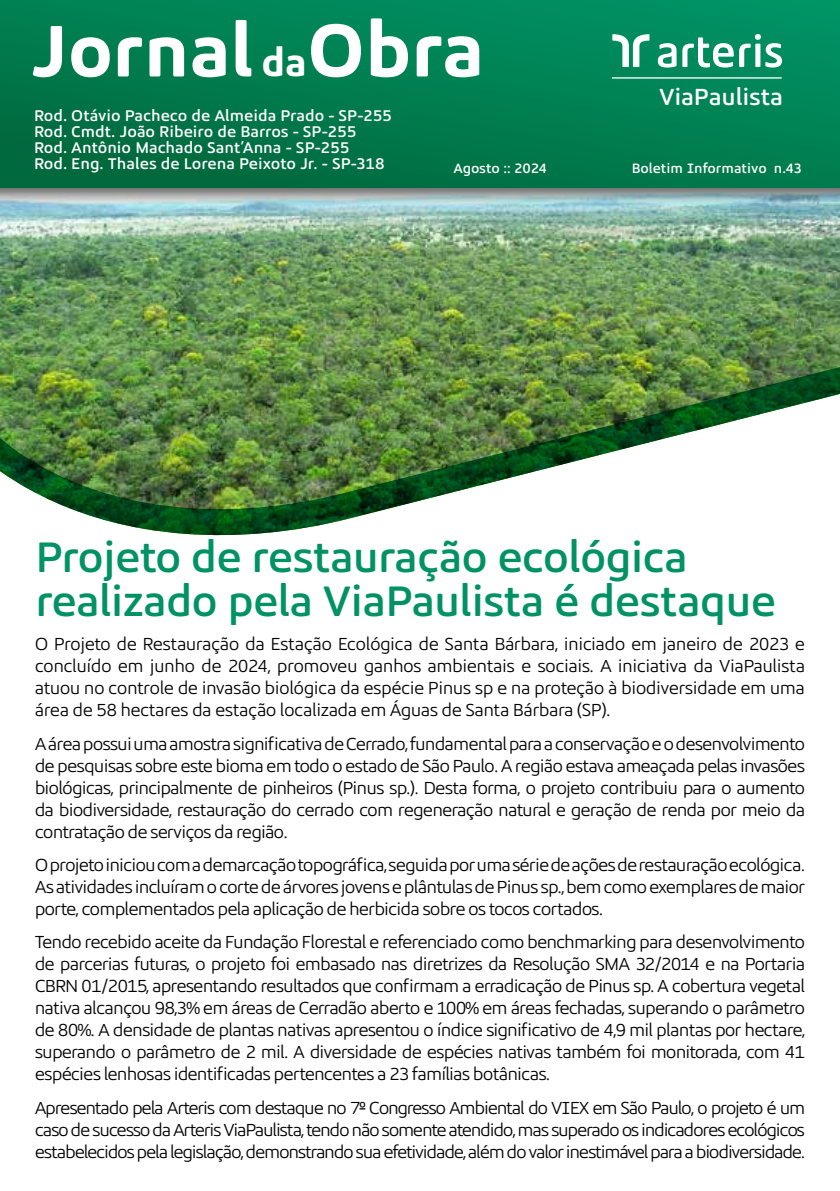
<style>
.page{position:relative;width:840px;height:1191px;background:#fff}
.page>*{position:absolute;margin:0;border:0;box-sizing:border-box;transform-origin:0 0}
.t1{font:700 75.4px "Arteris Sans";color:#fff}
.t2{font:500 44px/44px "Arteris Sans";letter-spacing:-.02em;color:#009265}
.t3{font:500 24px "Arteris Sans";letter-spacing:-.01em;color:#fff}
.t4{font:18px/22px "Arteris Sans";letter-spacing:-.05em;color:#000;text-align:justify}
.t5{font:500 16px/16px "Arteris Sans";color:#fff}
.t6{font:500 14px "Arteris Sans";color:#fff}
.s1{font-size:39.6px}
.s2{font-size:77.4px}
</style>
<div class="page">
<img style="left:0;top:212px;width:839px;height:130px">
<img style="left:0;top:342px;width:839px;height:194px">
<div style="left:0;top:0;width:839px;height:212px;background:#000;opacity:.74"></div>
<div style="left:0;top:0;width:839px;height:187px;background:linear-gradient(to right,#007346,#00885a)"></div>
<hr style="left:612px;top:77px;width:168px;height:2px;background:#fff">
<svg style="left:657px;top:43px;width:19px;height:25px"></svg>
<svg style="left:682px;top:34px;width:99px;height:34px"></svg>
<svg style="left:612px;top:34px;width:37px;height:33px"></svg>
<h1 class="t1" style="left:30px;top:9px;width:455px">Jornal <span class="s1">da</span><span class="s2">Obra</span></h1>
<p class="t5" style="left:34px;top:108px;width:359px">Rod. Otávio Pacheco de Almeida Prado - SP-255<br>Rod. Cmdt. João Ribeiro de Barros - SP-255<br>Rod. Antônio Machado Sant’Anna - SP-255<br>Rod. Eng. Thales de Lorena Peixoto Jr. - SP-318</p>
<h3 class="t3" style="left:658px;top:84px;width:126px">ViaPaulista</h3>
<p class="t6" style="left:453px;top:161px;width:95px">Agosto :: 2024</p>
<p class="t6" style="left:631px;top:161px;width:171px">Boletim Informativo n.43</p>
<h2 class="t2" style="left:35px;top:535px;width:742px">Projeto de restauração ecológica realizado pela ViaPaulista é destaque</h2>
<p class="t4" style="left:35px;top:633px;width:771px">O Projeto de Restauração da Estação Ecológica de Santa Bárbara, iniciado em janeiro de 2023 e concluído em junho de 2024, promoveu ganhos ambientais e sociais. A iniciativa da ViaPaulista atuou no controle de invasão biológica da espécie Pinus sp e na proteção à biodiversidade em uma área de 58 hectares da estação localizada em Águas de Santa Bárbara (SP).</p>
<p class="t4" style="left:35px;top:733px;width:771px">A área possui uma amostra significativa de Cerrado, fundamental para a conservação e o desenvolvimento de pesquisas sobre este bioma em todo o estado de São Paulo. A região estava ameaçada pelas invasões biológicas, principalmente de pinheiros (Pinus sp.). Desta forma, o projeto contribuiu para o aumento da biodiversidade, restauração do cerrado com regeneração natural e geração de renda por meio da contratação de serviços da região.</p>
<p class="t4" style="left:35px;top:854px;width:771px">O projeto iniciou com a demarcação topográfica, seguida por uma série de ações de restauração ecológica.<br>As atividades incluíram o corte de árvores jovens e plântulas de Pinus sp., bem como exemplares de maior porte, complementados pela aplicação de herbicida sobre os tocos cortados.</p>
<p class="t4" style="left:35px;top:931px;width:771px">Tendo recebido aceite da Fundação Florestal e referenciado como benchmarking para desenvolvimento de parcerias futuras, o projeto foi embasado nas diretrizes da Resolução SMA 32/2014 e na Portaria CBRN 01/2015, apresentando resultados que confirmam a erradicação de Pinus sp. A cobertura vegetal nativa alcançou 98,3% em áreas de Cerradão aberto e 100% em áreas fechadas, superando o parâmetro de 80%. A densidade de plantas nativas apresentou o índice significativo de 4,9 mil plantas por hectare, superando o parâmetro de 2 mil. A diversidade de espécies nativas também foi monitorada, com 41 espécies lenhosas identificadas pertencentes a 23 famílias botânicas.</p>
<p class="t4" style="left:35px;top:1096px;width:771px">Apresentado pela Arteris com destaque no 7º Congresso Ambiental do VIEX em São Paulo, o projeto é um caso de sucesso da Arteris ViaPaulista, tendo não somente atendido, mas superado os indicadores ecológicos estabelecidos pela legislação, demonstrando sua efetividade, além do valor inestimável para a biodiversidade.</p>
</div>
